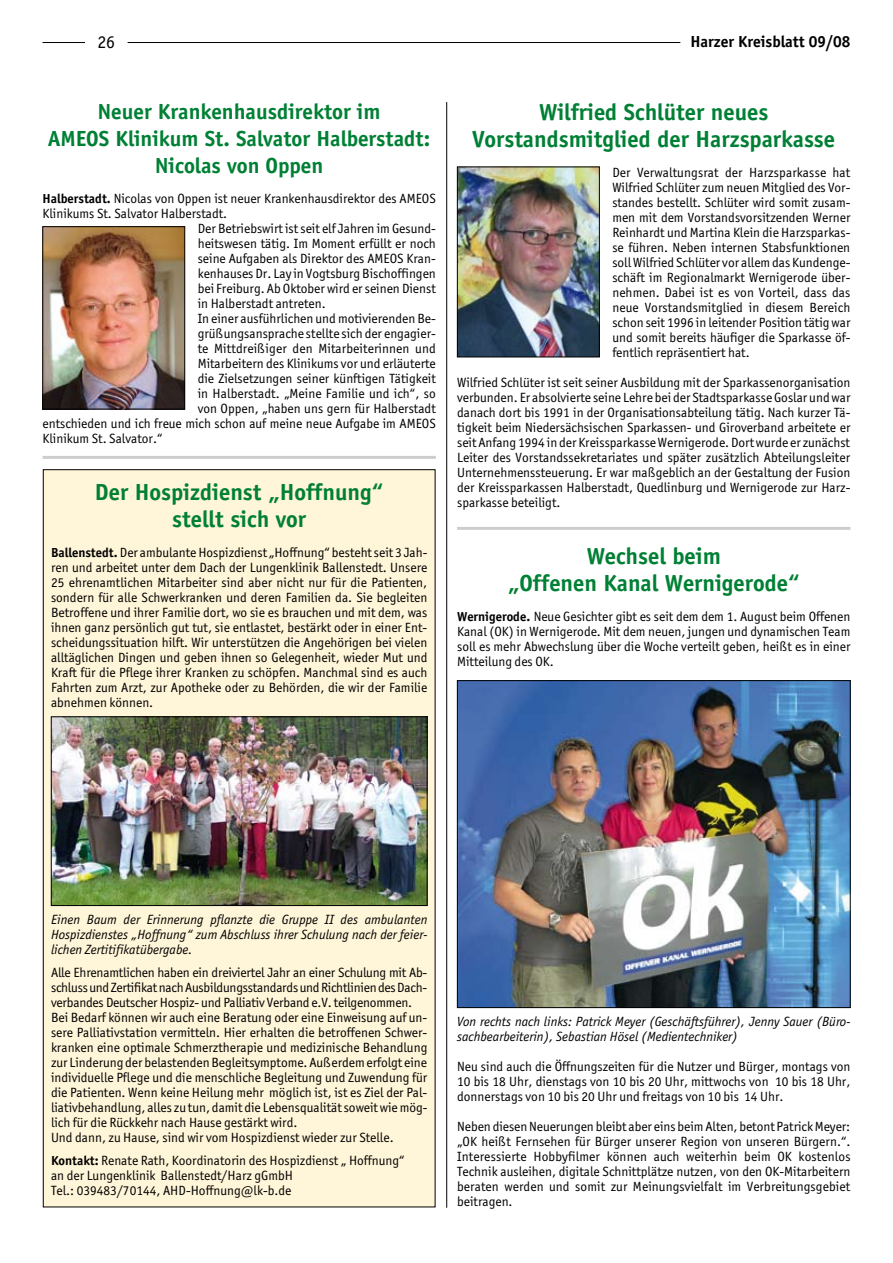
<style>
.page{position:relative;width:893px;height:1263px;background:#fff}
.page>*{position:absolute;margin:0;border:0;box-sizing:border-box;transform-origin:0 0}
.t1{font:700 24px/27px "Officina Sans";color:#008035;text-align:center}
.t2{font:700 22.5px/27px "Officina Sans";color:#008035;text-align:center}
.t3{font:18px "Officina Sans";color:#000}
.t4{font:700 16.5px "Officina Sans";color:#000}
.t5{font:13.5px/15px "Officina Sans";color:#000;text-align:justify}
.t6{font:italic 13.5px/15px "Officina Sans";color:#000}
.s1{font-weight:700}
</style>
<div class="page">
<hr style="left:43px;top:42px;width:42px;height:1px;background:#000">
<hr style="left:128px;top:42px;width:552px;height:1px;background:#000">
<div style="left:43px;top:470px;width:392px;height:737px;background:#fff5d8"></div>
<hr style="left:446px;top:102px;width:1px;height:1106px;background:#000">
<img style="left:53px;top:718px;width:372px;height:186px">
<div style="left:51px;top:716px;width:376px;height:190px;border:1px solid #000"></div>
<img style="left:45px;top:228px;width:138px;height:179px">
<div style="left:43px;top:226px;width:142px;height:183px;border:1px solid #000"></div>
<img style="left:459px;top:169px;width:139px;height:186px">
<div style="left:457px;top:167px;width:143px;height:190px;border:1px solid #000"></div>
<img style="left:459px;top:682px;width:389px;height:324px">
<div style="left:457px;top:680px;width:393px;height:328px;border:1px solid #000"></div>
<hr style="left:43px;top:456px;width:393px;height:3px;background:#000">
<hr style="left:457px;top:527px;width:393px;height:3px;background:#000">
<h3 class="t3" style="left:97px;top:32px;width:19px">26</h3>
<p class="t4" style="left:690px;top:32px;width:162px">Harzer Kreisblatt 09/08</p>
<h2 class="t2" style="left:48px;top:98px;width:383px">Neuer Krankenhausdirektor im<br>AMEOS Klinikum St. Salvator Halberstadt:<br>Nicolas von Oppen</h2>
<p class="t5" style="left:43px;top:191px;width:395px"><span class="s1">Halberstadt.</span> Nicolas von Oppen ist neuer Krankenhausdirektor des AMEOS</p>
<p class="t5" style="left:43px;top:206px;width:186px">Klinikums St. Salvator Halberstadt.</p>
<p class="t5" style="left:198px;top:221px;width:240px">Der Betriebswirt ist seit elf Jahren im Gesund-</p>
<p class="t5" style="left:198px;top:236px;width:240px">heitswesen tätig. Im Moment erfüllt er noch</p>
<p class="t5" style="left:198px;top:251px;width:240px">seine Aufgaben als Direktor des AMEOS Kran-</p>
<p class="t5" style="left:198px;top:266px;width:240px">kenhauses Dr. Lay in Vogtsburg Bischoffingen</p>
<p class="t5" style="left:198px;top:281px;width:240px">bei Freiburg. Ab Oktober wird er seinen Dienst</p>
<p class="t5" style="left:198px;top:296px;width:129px">in Halberstadt antreten.</p>
<p class="t5" style="left:198px;top:311px;width:240px">In einer ausführlichen und motivierenden Be-</p>
<p class="t5" style="left:198px;top:326px;width:240px">grüßungsansprache stellte sich der engagier-</p>
<p class="t5" style="left:198px;top:341px;width:240px">te Mittdreißiger den Mitarbeiterinnen und</p>
<p class="t5" style="left:198px;top:356px;width:240px">Mitarbeitern des Klinikums vor und erläuterte</p>
<p class="t5" style="left:198px;top:371px;width:240px">die Zielsetzungen seiner künftigen Tätigkeit</p>
<p class="t5" style="left:198px;top:386px;width:240px">in Halberstadt. „Meine Familie und ich“, so</p>
<p class="t5" style="left:198px;top:401px;width:240px">von Oppen, „haben uns gern für Halberstadt</p>
<p class="t5" style="left:43px;top:416px;width:395px">entschieden und ich freue mich schon auf meine neue Aufgabe im AMEOS</p>
<p class="t5" style="left:43px;top:431px;width:121px">Klinikum St. Salvator.“</p>
<h1 class="t1" style="left:95px;top:478px;width:290px">Der Hospizdienst „Hoffnung“ stellt sich vor</h1>
<p class="t5" style="left:51px;top:545px;width:378px"><span class="s1">Ballenstedt.</span> Der ambulante Hospizdienst „Hoffnung“ besteht seit 3 Jah&shy;ren und arbeitet unter dem Dach der Lungenklinik Ballenstedt. Unsere 25 ehrenamtlichen Mitarbeiter sind aber nicht nur für die Patienten, sondern für alle Schwerkranken und deren Familien da. Sie begleiten Betroffene und ihrer Familie dort, wo sie es brauchen und mit dem, was ihnen ganz persönlich gut tut, sie entlastet, bestärkt oder in einer Ent&shy;scheidungssituation hilft. Wir unterstützen die Angehörigen bei vielen alltäglichen Dingen und geben ihnen so Gelegenheit, wieder Mut und Kraft für die Pflege ihrer Kranken zu schöpfen. Manchmal sind es auch Fahrten zum Arzt, zur Apotheke oder zu Behörden, die wir der Familie abnehmen können.</p>
<h1 class="t1" style="left:472px;top:98px;width:364px">Wilfried Schlüter neues<br>Vorstandsmitglied der Harzsparkasse</h1>
<p class="t5" style="left:612px;top:165px;width:240px">Der Verwaltungsrat der Harzsparkasse hat Wilfried Schlüter zum neuen Mitglied des Vor&shy;standes bestellt. Schlüter wird somit zusam&shy;men mit dem Vorstandsvorsitzenden Werner Reinhardt und Martina Klein die Harzsparkas&shy;se führen. Neben internen Stabsfunktionen soll Wilfried Schlüter vor allem das Kundenge&shy;schäft im Regionalmarkt Wernigerode über&shy;nehmen. Dabei ist es von Vorteil, dass das neue Vorstandsmitglied in diesem Bereich schon seit 1996 in leitender Position tätig war und somit bereits häufiger die Sparkasse öf&shy;fentlich repräsentiert hat.</p>
<p class="t5" style="left:457px;top:375px;width:395px">Wilfried Schlüter ist seit seiner Ausbildung mit der Sparkassenorganisation verbunden. Er absolvierte seine Lehre bei der Stadtsparkasse Goslar und war danach dort bis 1991 in der Organisationsabteilung tätig. Nach kurzer Tä&shy;tigkeit beim Niedersächsischen Sparkassen- und Giroverband arbeitete er seit Anfang 1994 in der Kreissparkasse Wernigerode. Dort wurde er zunächst Leiter des Vorstandssekretariates und später zusätzlich Abteilungsleiter Unternehmenssteuerung. Er war maßgeblich an der Gestaltung der Fusion der Kreissparkassen Halberstadt, Quedlinburg und Wernigerode zur Harz&shy;sparkasse beteiligt.</p>
<h1 class="t1" style="left:508px;top:542px;width:293px">Wechsel beim<br>„Offenen Kanal Wernigerode“</h1>
<p class="t5" style="left:457px;top:609px;width:395px"><span class="s1">Wernigerode.</span> Neue Gesichter gibt es seit dem dem 1. August beim Offenen Kanal (OK) in Wernigerode. Mit dem neuen, jungen und dynamischen Team soll es mehr Abwechslung über die Woche verteilt geben, heißt es in einer Mitteilung des OK.</p>
<p class="t6" style="left:51px;top:912px;width:378px;text-align:justify">Einen Baum der Erinnerung pflanzte die Gruppe II des ambulanten Hospizdienstes „Hoffnung“ zum Abschluss ihrer Schulung nach der feier&shy;lichen Zertitifikatübergabe.</p>
<p class="t5" style="left:51px;top:965px;width:378px;text-align:left">Alle Ehrenamtlichen haben ein dreiviertel Jahr an einer Schulung mit Ab&shy;schluss und Zertifikat nach Ausbildungsstandards und Richtlinien des Dach&shy;verbandes Deutscher Hospiz- und Palliativ Verband e.V. teilgenommen.<br>Bei Bedarf können wir auch eine Beratung oder eine Einweisung auf un&shy;sere Palliativstation vermitteln. Hier erhalten die betroffenen Schwer&shy;kranken eine optimale Schmerztherapie und medizinische Behandlung zur Linderung der belastenden Begleitsymptome. Außerdem erfolgt eine individuelle Pflege und die menschliche Begleitung und Zuwendung für die Patienten. Wenn keine Heilung mehr möglich ist, ist es Ziel der Pal&shy;liativbehandlung, alles zu tun, damit die Lebensqualität soweit wie mög&shy;lich für die Rückkehr nach Hause gestärkt wird.<br>Und dann, zu Hause, sind wir vom Hospizdienst wieder zur Stelle.</p>
<p class="t5" style="left:51px;top:1153px;width:355px;text-align:left"><span class="s1">Kontakt:</span> Renate Rath, Koordinatorin des Hospizdienst „ Hoffnung“ an der Lungenklinik Ballenstedt/Harz gGmbH<br>Tel.: 039483/70144, AHD-Hoffnung@lk-b.de</p>
<p class="t6" style="left:457px;top:1014px;width:395px">Von rechts nach links: Patrick Meyer (Geschäftsführer), Jenny Sauer (Büro&shy;sachbearbeiterin), Sebastian Hösel (Medientechniker)</p>
<p class="t5" style="left:457px;top:1059px;width:395px">Neu sind auch die Öffnungszeiten für die Nutzer und Bürger, montags von 10 bis 18 Uhr, dienstags von 10 bis 20 Uhr, mittwochs von 10 bis 18 Uhr, donnerstags von 10 bis 20 Uhr und freitags von 10 bis 14 Uhr.</p>
<p class="t5" style="left:457px;top:1119px;width:395px">Neben diesen Neuerungen bleibt aber eins beim Alten, betont Patrick Meyer: „OK heißt Fernsehen für Bürger unserer Region von unseren Bürgern.“.<br>Interessierte Hobbyfilmer können auch weiterhin beim OK kostenlos Technik ausleihen, digitale Schnittplätze nutzen, von den OK-Mitarbeitern beraten werden und somit zur Meinungsvielfalt im Verbreitungsgebiet beitragen.</p>
</div>
